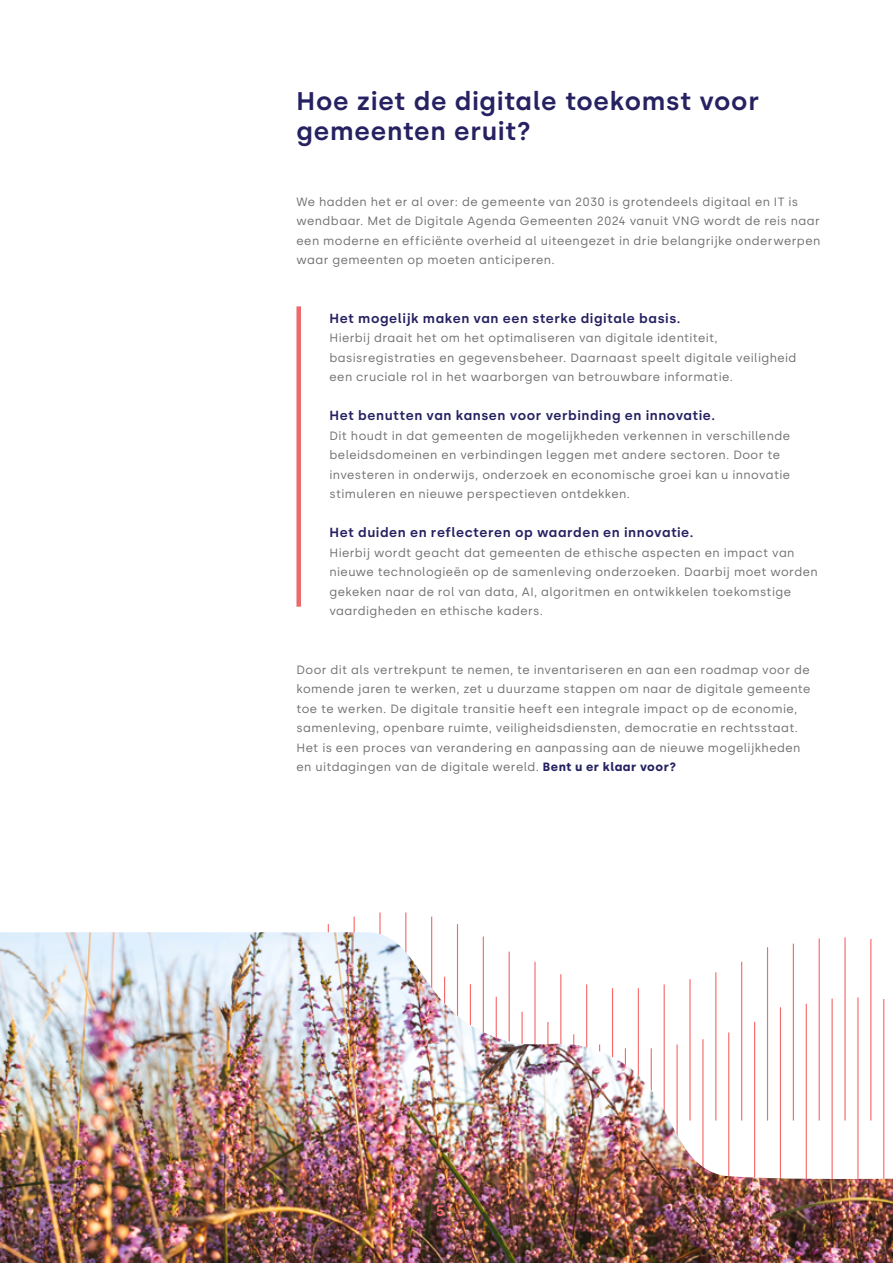
<style>
.page{position:relative;width:893px;height:1263px;background:#fff}
.page>*{position:absolute;margin:0;border:0;box-sizing:border-box;transform-origin:0 0}
.t1{font:600 25.5px/30.6px "Silka";letter-spacing:.03em;color:#262161}
.t2{font:600 15px "Silka";color:#ed696b}
.t3{font:600 13.2px "Silka";letter-spacing:.045em;color:#262161}
.t4{font:12px/19.5px "Silka";letter-spacing:.035em;color:#706f6f}
.s1{font-weight:700;color:#262161}
</style>
<div class="page">
<div style="left:296px;top:306px;width:5px;height:301px;background:#ed696b"></div>
<hr style="left:328px;top:924px;width:1px;height:196px;background:#f76969">
<hr style="left:379px;top:912px;width:2px;height:208px;background:#f76969">
<hr style="left:354px;top:916px;width:1px;height:204px;background:#f76969">
<hr style="left:457px;top:924px;width:1px;height:196px;background:#f76969">
<hr style="left:405px;top:912px;width:1px;height:208px;background:#f76969">
<hr style="left:431px;top:916px;width:1px;height:204px;background:#f76969">
<img style="left:0;top:932px;width:893px;height:331px">
<h1 class="t1" style="left:296px;top:85px;width:464px">Hoe ziet de digitale toekomst voor gemeenten eruit?</h1>
<p class="t4" style="left:296px;top:192px;width:525px">We hadden het er al over: de gemeente van 2030 is grotendeels digitaal en IT is wendbaar. Met de Digitale Agenda Gemeenten 2024 vanuit VNG wordt de reis naar een moderne en efficiënte overheid al uiteengezet in drie belangrijke onderwerpen waar gemeenten op moeten anticiperen.</p>
<p class="t3" style="left:329px;top:310px;width:353px">Het mogelijk maken van een sterke digitale basis.</p>
<p class="t4" style="left:329px;top:328px;width:468px">Hierbij draait het om het optimaliseren van digitale identiteit, basisregistraties en gegevensbeheer. Daarnaast speelt digitale veiligheid een cruciale rol in het waarborgen van betrouwbare informatie.</p>
<p class="t3" style="left:329px;top:408px;width:387px">Het benutten van kansen voor verbinding en innovatie.</p>
<p class="t4" style="left:329px;top:426px;width:462px">Dit houdt in dat gemeenten de mogelijkheden verkennen in verschillende beleidsdomeinen en verbindingen leggen met andere sectoren. Door te investeren in onderwijs, onderzoek en economische groei kan u innovatie stimuleren en nieuwe perspectieven ontdekken.</p>
<p class="t3" style="left:329px;top:525px;width:365px">Het duiden en reflecteren op waarden en innovatie.</p>
<p class="t4" style="left:329px;top:543px;width:490px">Hierbij wordt geacht dat gemeenten de ethische aspecten en impact van nieuwe technologieën op de samenleving onderzoeken. Daarbij moet worden gekeken naar de rol van data, AI, algoritmen en ontwikkelen toekomstige vaardigheden en ethische kaders.</p>
<p class="t4" style="left:296px;top:660px;width:516px">Door dit als vertrekpunt te nemen, te inventariseren en aan een roadmap voor de komende jaren te werken, zet u duurzame stappen om naar de digitale gemeente toe te werken. De digitale transitie heeft een integrale impact op de economie, samenleving, openbare ruimte, veiligheidsdiensten, democratie en rechtsstaat.<br>Het is een proces van verandering en aanpassing aan de nieuwe mogelijkheden en uitdagingen van de digitale wereld. <span class="s1">Bent u er klaar voor?</span></p>
<p class="t2" style="left:436px;top:1202px;width:10px">5</p>
</div>
